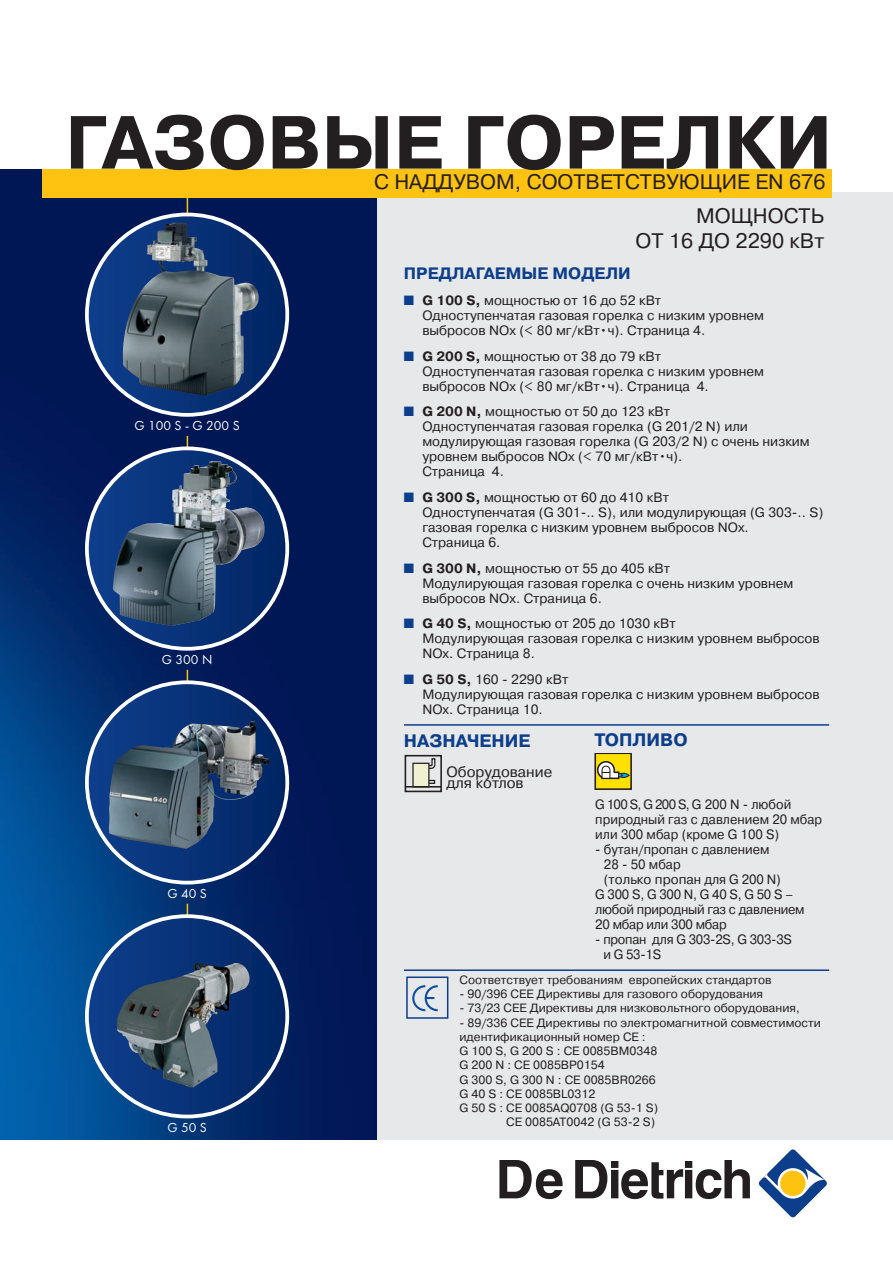
<style>
.page{position:relative;width:893px;height:1263px;background:#fff}
.page>*{position:absolute;margin:0;border:0;box-sizing:border-box;transform-origin:0 0}
.t1{font:700 75px "Pragmatica C";color:#231f20}
.t2{font:21px/25.2px "Pragmatica C";color:#231f20;text-align:right}
.t3{font:700 18px "Pragmatica C";color:#0d3e8c}
.t4{font:700 16.5px "Pragmatica C";color:#0d3e8c}
.t5{font:15px/11.2px "Pragmatica C";color:#231f20}
.t6{font:13.5px/15px "Pragmatica C";color:#231f20}
.t7{font:13.5px/15px "Pragmatica C";color:#231f20;scale:.95 1}
.t8{font:13.5px/15px "Pragmatica C";letter-spacing:-.02em;color:#231f20;scale:.95 1}
.t9{font:13.5px "Futura Book C";letter-spacing:.13em;color:#fff}
.t10{font:13.5px "Pragmatica C";letter-spacing:.215em;color:#231f20;scale:.95 1}
.t11{font:12px "Pragmatica C";color:#231f20}
.s1{color:#0d3e8c}
.s2{font-weight:700}
</style>
<div class="page">
<div style="left:30px;top:192px;width:863px;height:948px;background:#e7e8e9"></div>
<img style="left:0;top:169px;width:377px;height:971px">
<svg style="left:758px;top:1149px;width:69px;height:69px"></svg>
<svg style="left:499px;top:1160px;width:64px;height:39px"></svg>
<svg style="left:575px;top:1160px;width:175px;height:39px"></svg>
<div style="left:43px;top:169px;width:789px;height:29px;background:#fec210"></div>
<svg style="left:85px;top:198px;width:204px;height:219px;background:#2f4772"></svg>
<div style="left:405px;top:755px;width:37px;height:37px;border:2px solid #231f20"></div>
<div style="left:413px;top:763px;width:16px;height:24px;background:#f0f1d0"></div>
<div style="left:412px;top:763px;width:17px;height:24px;border:1px solid #231f20"></div>
<hr style="left:405px;top:786px;width:36px;height:1px;background:#231f20">
<svg style="left:428px;top:780px;width:7px;height:4px"></svg>
<svg style="left:428px;top:757px;width:8px;height:13px"></svg>
<div style="left:595px;top:753px;width:36px;height:36px;background:#ffe101"></div>
<div style="left:594px;top:753px;width:38px;height:37px;border:2px solid #231f20"></div>
<svg style="left:596px;top:760px;width:35px;height:20px"></svg>
<hr style="left:404px;top:724px;width:425px;height:2px;background:#0d3e8c">
<hr style="left:404px;top:969px;width:425px;height:2px;background:#0d3e8c">
<svg style="left:412px;top:985px;width:26px;height:27px"></svg>
<div style="left:406px;top:976px;width:42px;height:43px;border:2px solid #0d3e8c"></div>
<svg style="left:85px;top:436px;width:204px;height:215px;background:#2f4976"></svg>
<svg style="left:85px;top:670px;width:204px;height:214px;background:#2d4b79"></svg>
<svg style="left:85px;top:904px;width:204px;height:214px;background:#264a7c"></svg>
<h1 class="t1" style="left:65px;top:99px;width:769px">ГАЗОВЫЕ ГОРЕЛКИ</h1>
<h2 class="t2" style="left:374px;top:169px;width:453px">С НАДДУВОМ, СООТВЕТСТВУЮЩИЕ EN 676</h2>
<p class="t9" style="left:134px;top:418px;width:107px">G100S-G200S</p>
<p class="t9" style="left:162px;top:651px;width:52px">G 300 N</p>
<p class="t9" style="left:167px;top:885px;width:41px">G40S</p>
<p class="t9" style="left:167px;top:1119px;width:41px">G50S</p>
<h2 class="t2" style="left:636px;top:203px;width:190px">МОЩНОСТЬ<br>ОТ 16 ДО 2290 кВт</h2>
<p class="t4" style="left:404px;top:264px;width:228px">ПРЕДЛАГАЕМЫЕ МОДЕЛИ</p>
<p class="t6" style="left:422px;top:293px;width:343px;text-indent:-18px"><span class="s1">■</span> <span class="s2">G 100 S,</span> мощностью от 16 до 52 кВт<br>Одноступенчатая газовая горелка с низким уровнем выбросов NOx (&lt; 80 мг/кВт•ч). Страница 4.</p>
<p class="t6" style="left:422px;top:349px;width:343px;text-indent:-18px"><span class="s1">■</span> <span class="s2">G 200 S,</span> мощностью от 38 до 79 кВт<br>Одноступенчатая газовая горелка с низким уровнем выбросов NOx (&lt; 80 мг/кВт•ч). Страница 4.</p>
<p class="t6" style="left:422px;top:404px;width:389px;text-indent:-18px"><span class="s1">■</span> <span class="s2">G 200 N,</span> мощностью от 50 до 123 кВт<br>Одноступенчатая газовая горелка (G 201/2 N) или модулирующая газовая горелка (G 203/2 N) с очень низким уровнем выбросов NOx (&lt; 70 мг/кВт•ч).<br>Страница 4.</p>
<p class="t6" style="left:422px;top:490px;width:402px;text-indent:-18px"><span class="s1">■</span> <span class="s2">G 300 S,</span> мощностью от 60 до 410 кВт<br>Одноступенчатая (G 301-.. S), или модулирующая (G 303-.. S) газовая горелка с низким уровнем выбросов NOx.<br>Страница 6.</p>
<p class="t6" style="left:422px;top:560px;width:373px;text-indent:-18px"><span class="s1">■</span> <span class="s2">G 300 N,</span> мощностью от 55 до 405 кВт<br>Модулирующая газовая горелка с oчeнь низким уровнем выбросов NOx. Страница 6.</p>
<p class="t6" style="left:422px;top:616px;width:399px;text-indent:-18px"><span class="s1">■</span> <span class="s2">G 40 S,</span> мощностью от 205 до 1030 кВт<br>Модулирующая газовая горелка с низким уровнем выбросов<br>NOx. Страница 8.</p>
<p class="t6" style="left:422px;top:672px;width:399px;text-indent:-18px"><span class="s1">■</span> <span class="s2">G 50 S,</span> 160 - 2290 кВт<br>Модулирующая газовая горелка с низким уровнем выбросов<br>NOx. Страница 10.</p>
<h3 class="t3" style="left:404px;top:730px;width:128px">НАЗНАЧЕНИЕ</h3>
<h3 class="t3" style="left:595px;top:729px;width:95px">ТОПЛИВО</h3>
<p class="t5" style="left:446px;top:766px;width:107px">Оборудование для котлов</p>
<p class="t7" style="left:595px;top:796px;width:240px">G 100 S, G 200 S, G 200 N - любой природный газ с давлением 20 мбар или 300 мбар (кроме G 100 S)</p>
<p class="t7" style="left:595px;top:841px;width:185px">- бутан/пропан с давлением</p>
<p class="t7" style="left:604px;top:856px;width:82px">28 - 50 мбар</p>
<p class="t7" style="left:604px;top:871px;width:188px">(только пpопaн для G 200 N)</p>
<p class="t10" style="left:595px;top:886px;width:210px">G300S,G300N,G40S,G50S–</p>
<p class="t8" style="left:595px;top:901px;width:222px">любой природный газ с давлением</p>
<p class="t8" style="left:595px;top:916px;width:140px">20 мбар или 300 мбар</p>
<p class="t8" style="left:603px;top:931px;width:200px;text-indent:-8px">- пропан для G 303-2S, G 303-3S и G 53-1S</p>
<p class="t11" style="left:459px;top:973px;width:314px">Соответствует требованиям европейских стандартов</p>
<p class="t11" style="left:459px;top:987px;width:305px">- 90/396 CEE Директивы для газового оборудования</p>
<p class="t11" style="left:459px;top:1001px;width:342px">- 73/23 CEE Директивы для низковольтного оборудования,</p>
<p class="t11" style="left:459px;top:1015px;width:363px">- 89/336 CEE Директивы по электромагнитной совместимости</p>
<p class="t11" style="left:459px;top:1030px;width:188px">идентификационный номер CE :</p>
<p class="t11" style="left:459px;top:1044px;width:199px">G 100 S, G 200 S : CE 0085BM0348</p>
<p class="t11" style="left:459px;top:1058px;width:147px">G 200 N : CE 0085BP0154</p>
<p class="t11" style="left:459px;top:1072px;width:198px">G 300 S, G 300 N : СЕ 0085BR0266</p>
<p class="t11" style="left:459px;top:1087px;width:137px">G 40 S : CE 0085BL0312</p>
<p class="t11" style="left:459px;top:1101px;width:200px">G 50 S : CE 0085AQ0708 (G 53-1 S)</p>
<p class="t11" style="left:506px;top:1115px;width:150px">CE 0085AT0042 (G 53-2 S)</p>
</div>
